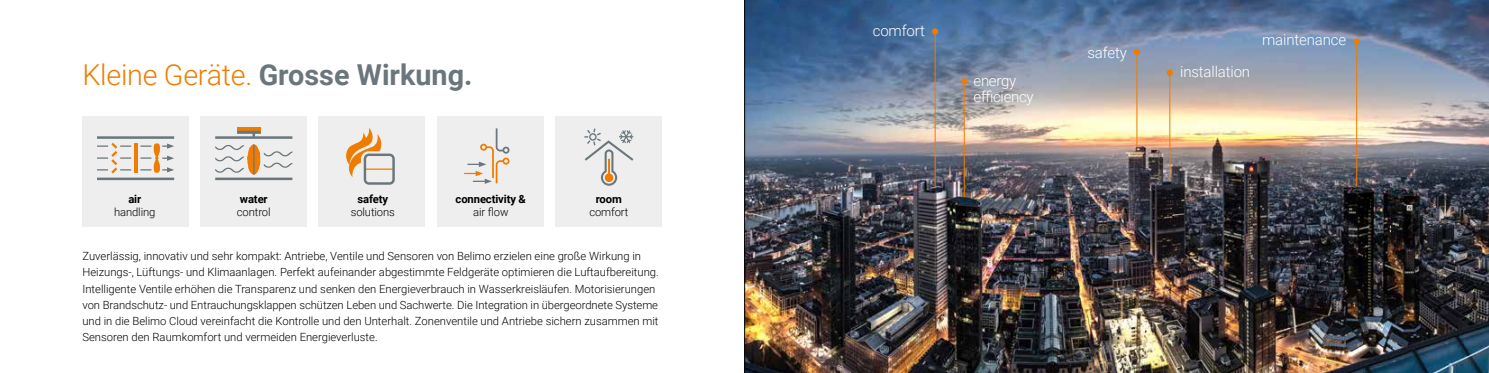
<style>
.page{position:relative;width:1489px;height:373px;background:#fff}
.page>*{position:absolute;margin:0;border:0;box-sizing:border-box;transform-origin:0 0}
.t1{font:700 28.75px "Roboto";color:#6a767b}
.t2{font:300 15px/16.2px "Roboto";letter-spacing:-.01em;color:#fff}
.t3{font:300 11.25px/16.2px "Roboto";color:#000}
.t4{font:700 11.25px "Roboto";letter-spacing:-.01em;color:#000}
.s1{font-weight:300;color:#ef7c00}
</style>
<div class="page">
<div style="left:319px;top:116px;width:106px;height:110px;background:#eee"></div>
<div style="left:437px;top:116px;width:106px;height:110px;background:#eee"></div>
<div style="left:201px;top:116px;width:106px;height:110px;background:#eee"></div>
<div style="left:82px;top:116px;width:107px;height:110px;background:#eee"></div>
<div style="left:555px;top:116px;width:107px;height:110px;background:#eee"></div>
<div style="left:237px;top:127px;width:23px;height:6px;background:#ef7c00"></div>
<svg style="left:584px;top:128px;width:49px;height:57px"></svg>
<svg style="left:464px;top:128px;width:45px;height:55px"></svg>
<hr style="left:134px;top:143px;width:3px;height:29px;background:#ef7c00">
<hr style="left:97px;top:136px;width:77px;height:2px;background:#6a767b">
<hr style="left:215px;top:177px;width:77px;height:3px;background:#6a767b">
<hr style="left:215px;top:136px;width:77px;height:2px;background:#6a767b">
<hr style="left:237px;top:130px;width:23px;height:3px;background:#6a767b">
<svg style="left:97px;top:142px;width:34px;height:31px"></svg>
<hr style="left:97px;top:177px;width:77px;height:3px;background:#6a767b">
<svg style="left:140px;top:143px;width:34px;height:29px"></svg>
<svg style="left:215px;top:145px;width:77px;height:28px"></svg>
<hr style="left:253px;top:144px;width:1px;height:30px;background:#6a767b">
<svg style="left:346px;top:127px;width:46px;height:50px"></svg>
<div style="left:364px;top:153px;width:31px;height:31px;border:2px solid #6a767b;border-radius:4px"></div>
<img style="left:744px;top:0;width:744px;height:372px">
<hr style="left:963px;top:81px;width:1px;height:115px;background:#ef7c00">
<svg style="left:961px;top:78px;width:6px;height:6px"></svg>
<hr style="left:1136px;top:52px;width:1px;height:94px;background:#ef7c00">
<svg style="left:1133px;top:49px;width:6px;height:6px"></svg>
<hr style="left:934px;top:31px;width:1px;height:156px;background:#ef7c00">
<div style="left:932px;top:28px;width:6px;height:7px;background:#ef7c00;border-radius:50%"></div>
<hr style="left:1169px;top:73px;width:1px;height:108px;background:#ef7c00">
<div style="left:1166px;top:69px;width:6px;height:7px;background:#ef7c00;border-radius:50%"></div>
<hr style="left:1356px;top:42px;width:1px;height:144px;background:#ef7c00">
<div style="left:1353px;top:38px;width:6px;height:7px;background:#ef7c00;border-radius:50%"></div>
<h1 class="t1" style="left:82px;top:54px;width:391px"><span class="s1">Kleine Geräte.</span> Grosse Wirkung.</h1>
<p class="t4" style="left:128px;top:191px;width:14px">air</p>
<p class="t3" style="left:114px;top:203px;width:43px">handling</p>
<p class="t4" style="left:240px;top:191px;width:29px">water</p>
<p class="t3" style="left:237px;top:203px;width:35px">control</p>
<p class="t4" style="left:357px;top:191px;width:32px">safety</p>
<p class="t3" style="left:351px;top:203px;width:46px">solutions</p>
<p class="t4" style="left:455px;top:191px;width:72px">connectivity &amp;</p>
<p class="t3" style="left:473px;top:203px;width:37px">air flow</p>
<p class="t4" style="left:596px;top:191px;width:28px">room</p>
<p class="t3" style="left:589px;top:203px;width:41px">comfort</p>
<p class="t3" style="left:82px;top:247px;width:578px">Zuverlässig, innovativ und sehr kompakt: Antriebe, Ventile und Sensoren von Belimo erzielen eine große Wirkung in Heizungs-, Lüftungs- und Klimaanlagen. Perfekt aufeinander abgestimmte Feldgeräte optimieren die Luftaufbereitung.<br>Intelligente Ventile erhöhen die Transparenz und senken den Energieverbrauch in Wasserkreisläufen. Motorisierungen von Brandschutz- und Entrauchungsklappen schützen Leben und Sachwerte. Die Integration in übergeordnete Systeme und in die Belimo Cloud vereinfacht die Kontrolle und den Unterhalt. Zonenventile und Antriebe sichern zusammen mit Sensoren den Raumkomfort und vermeiden Energieverluste.</p>
<h2 class="t2" style="left:872px;top:22px;width:54px">comfort</h2>
<h2 class="t2" style="left:973px;top:72px;width:61px">energy efficiency</h2>
<h2 class="t2" style="left:1087px;top:44px;width:41px">safety</h2>
<h2 class="t2" style="left:1180px;top:63px;width:71px">installation</h2>
<h2 class="t2" style="left:1261px;top:31px;width:85px">maintenance</h2>
</div>
